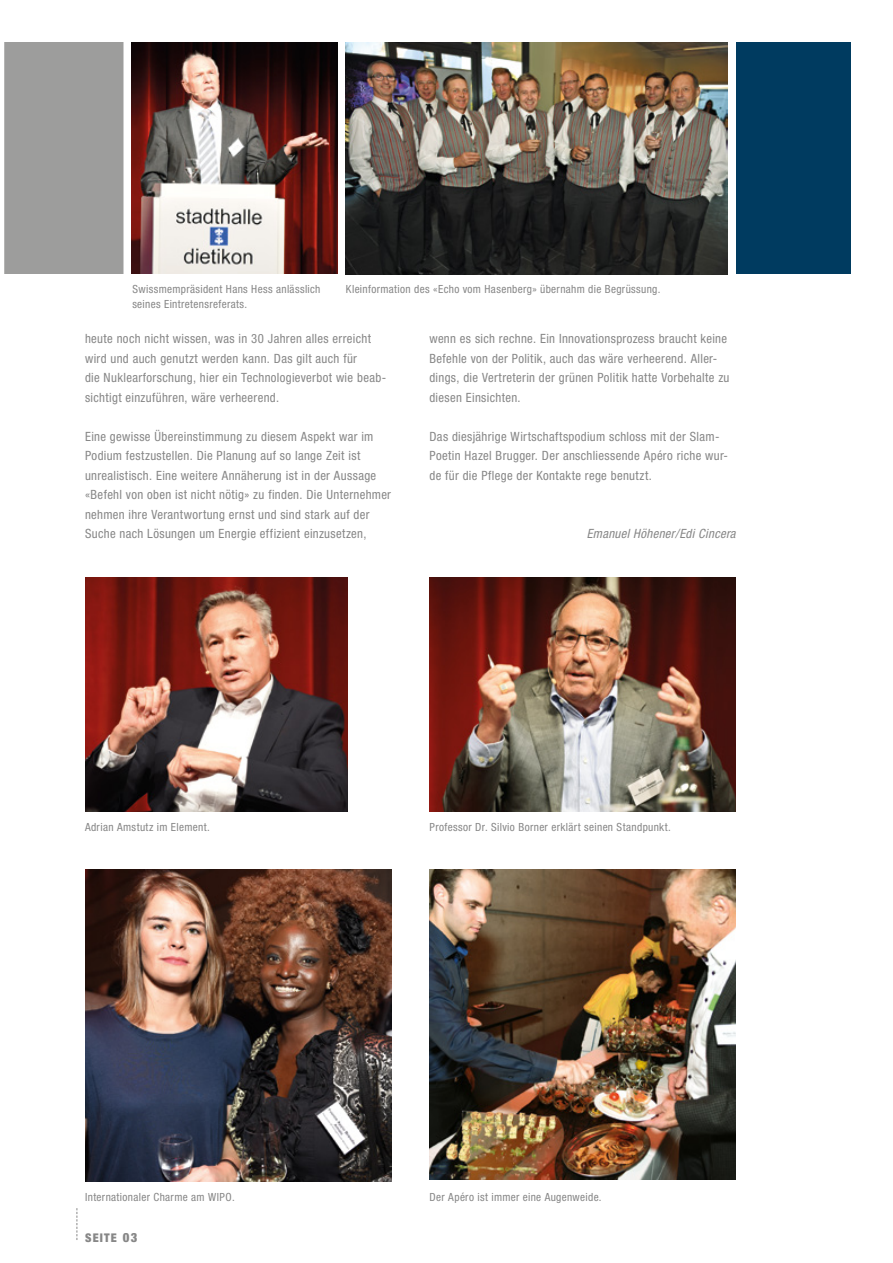
<style>
.page{position:relative;width:893px;height:1263px;background:#fff}
.page>*{position:absolute;margin:0;border:0;box-sizing:border-box;transform-origin:0 0}
.t1{font:condensed 12.75px/19.5px "Helvetica Neue";letter-spacing:.025em;color:#878787}
.t2{font:italic condensed 12.75px "Helvetica Neue";letter-spacing:.025em;color:#878787}
.t3{font:900 condensed 12px "Helvetica Neue";letter-spacing:.1em;color:#878787}
.t4{font:condensed 11.25px "Helvetica Neue";letter-spacing:.03em;color:#878787}
.s1{font-size:12.75px}
</style>
<div class="page">
<svg style="left:77px;top:1208px;width:1px;height:32px"></svg>
<div style="left:0;top:43px;width:128px;height:231px;background:#9d9d9c"></div>
<div style="left:123px;top:30px;width:9px;height:248px;background:#fff"></div>
<div style="left:736px;top:43px;width:114px;height:231px;background:#003b60"></div>
<hr style="left:0;top:33px;width:4px;height:1230px;background:#fff">
<img style="left:346px;top:43px;width:381px;height:231px">
<img style="left:429px;top:870px;width:307px;height:310px">
<img style="left:132px;top:42px;width:205px;height:232px">
<img style="left:85px;top:870px;width:306px;height:312px">
<img style="left:429px;top:577px;width:307px;height:234px">
<img style="left:85px;top:577px;width:263px;height:234px">
<p class="t4" style="left:132px;top:283px;width:190px">Swissmempräsident Hans Hess anlässlich</p>
<p class="t4" style="left:346px;top:283px;width:316px">Kleinformation des «Echo vom Hasenberg» übernahm die Begrüssung.</p>
<p class="t4" style="left:132px;top:298px;width:116px">seines Eintretensreferats.</p>
<p class="t1" style="left:85px;top:329px;width:303px">heute noch nicht wissen, was in 30 Jahren alles erreicht wird und auch genutzt werden kann. Das gilt auch für<br>die Nuklearforschung, hier ein Technologieverbot wie beab&shy;sichtigt einzuführen, wäre verheerend.</p>
<p class="t1" style="left:85px;top:426px;width:308px">Eine gewisse Übereinstimmung zu diesem Aspekt war im Podium festzustellen. Die Planung auf so lange Zeit ist unrealistisch. Eine weitere Annäherung ist in der Aussage «Befehl von oben ist nicht nötig» zu finden. Die Unternehmer nehmen ihre Verantwortung ernst und sind stark auf der Suche nach Lösungen um Energie effizient einzusetzen,</p>
<p class="t1" style="left:429px;top:329px;width:301px">wenn es sich rechne. Ein Innovationsprozess braucht keine Befehle von der Politik, auch das wäre verheerend. Aller&shy;dings, die Vertreterin der grünen Politik hatte Vorbehalte zu diesen Einsichten.</p>
<p class="t1" style="left:429px;top:426px;width:300px">Das diesjährige Wirtschaftspodium schloss mit der Slam-<br>Poetin Hazel Brugger. Der anschliessende Apéro riche wur&shy;de für die Pflege der Kontakte rege benutzt.</p>
<p class="t2" style="left:587px;top:526px;width:150px">Emanuel Höhener/Edi Cincera</p>
<p class="t4" style="left:85px;top:820px;width:126px">Adrian Amstutz im Element.</p>
<p class="t4" style="left:429px;top:820px;width:243px">Professor Dr. Silvio Borner erklärt seinen Standpunkt.</p>
<p class="t4" style="left:85px;top:1191px;width:151px">Internationaler Charme am WIPO.</p>
<p class="t4" style="left:429px;top:1191px;width:174px">Der Apéro ist immer eine Augenweide.</p>
<p class="t3" style="left:85px;top:1230px;width:54px">SEITE <span class="s1">03</span></p>
</div>
